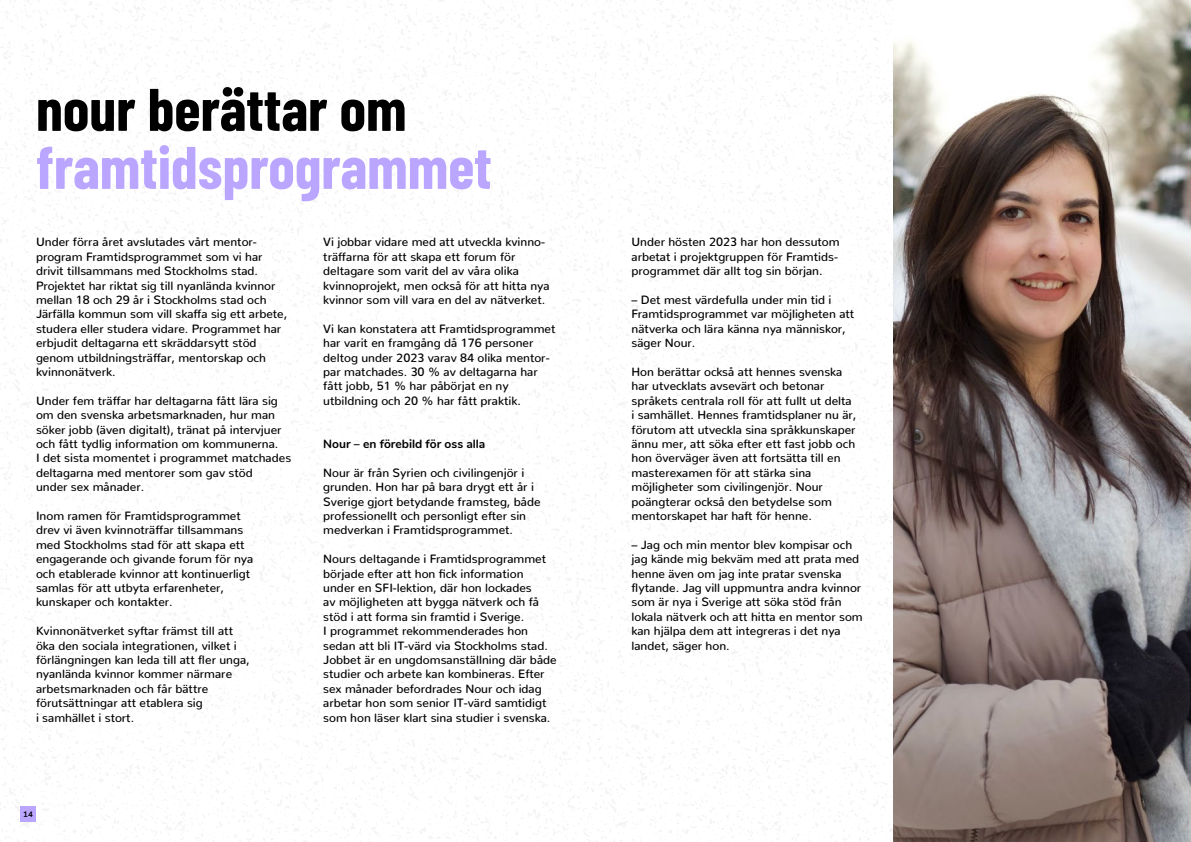
<style>
.page{position:relative;width:1191px;height:842px;background:#fff}
.page>*{position:absolute;margin:0;border:0;box-sizing:border-box;transform-origin:0 0}
.t1{font:700 60px "Barlow Condensed";color:#baa6ff}
.t2{font:700 60px "Barlow Condensed";color:#000}
.t3{font:500 12px/14.4px "Nunito";color:#000}
.t4{font:700 12px "Nunito";color:#000}
.t5{font:700 8px "Nunito";color:#000}
</style>
<div class="page">
<div style="left:20px;top:806px;width:16px;height:16px;background:#baa6ff"></div>
<img style="left:893px;top:0;width:298px;height:842px">
<h1 class="t2" style="left:36px;top:67px;width:372px">nour berättar om</h1>
<h1 class="t1" style="left:36px;top:125px;width:457px">framtidsprogrammet</h1>
<p class="t3" style="left:36px;top:234px;width:253px">Under förra året avslutades vårt mentor&shy;program Framtidsprogrammet som vi har drivit tillsammans med Stockholms stad.<br>Projektet har riktat sig till nyanlända kvinnor mellan 18 och 29 år i Stockholms stad och Järfälla kommun som vill skaffa sig ett arbete, studera eller studera vidare. Programmet har erbjudit deltagarna ett skräddarsytt stöd genom utbildningsträffar, mentorskap och kvinnonätverk.</p>
<p class="t3" style="left:36px;top:392px;width:257px">Under fem träffar har deltagarna fått lära sig om den svenska arbetsmarknaden, hur man söker jobb (även digitalt), tränat på intervjuer och fått tydlig information om kommunerna.<br>I det sista momentet i programmet matchades deltagarna med mentorer som gav stöd<br>under sex månader.</p>
<p class="t3" style="left:36px;top:507px;width:219px">Inom ramen för Framtidsprogrammet drev vi även kvinnoträffar tillsammans med Stockholms stad för att skapa ett engagerande och givande forum för nya och etablerade kvinnor att kontinuerligt samlas för att utbyta erfarenheter, kunskaper och kontakter.</p>
<p class="t3" style="left:36px;top:622px;width:215px">Kvinnonätverket syftar främst till att öka den sociala integrationen, vilket i förlängningen kan leda till att fler unga, nyanlända kvinnor kommer närmare arbetsmarknaden och får bättre förutsättningar att etablera sig<br>i samhället i stort.</p>
<p class="t3" style="left:323px;top:234px;width:228px">Vi jobbar vidare med att utveckla kvinno&shy;träffarna för att skapa ett forum för deltagare som varit del av våra olika kvinnoprojekt, men också för att hitta nya kvinnor som vill vara en del av nätverket.</p>
<p class="t3" style="left:323px;top:320px;width:234px">Vi kan konstatera att Framtidsprogrammet har varit en framgång då 176 personer deltog under 2023 varav 84 olika mentor&shy;par matchades. 30 % av deltagarna har fått jobb, 51 % har påbörjat en ny utbildning och 20 % har fått praktik.</p>
<p class="t4" style="left:323px;top:435px;width:164px">Nour – en förebild för oss alla</p>
<p class="t3" style="left:323px;top:464px;width:219px">Nour är från Syrien och civilingenjör i grunden. Hon har på bara drygt ett år i Sverige gjort betydande framsteg, både professionellt och personligt efter sin medverkan i Framtidsprogrammet.</p>
<p class="t3" style="left:323px;top:550px;width:235px">Nours deltagande i Framtidsprogrammet började efter att hon fick information under en SFI-lektion, där hon lockades<br>av möjligheten att bygga nätverk och få stöd i att forma sin framtid i Sverige.<br>I programmet rekommenderades hon sedan att bli IT-värd via Stockholms stad.<br>Jobbet är en ungdomsanställning där både studier och arbete kan kombineras. Efter sex månader befordrades Nour och idag arbetar hon som senior IT-värd samtidigt som hon läser klart sina studier i svenska.</p>
<p class="t5" style="left:23px;top:808px;width:11px">14</p>
<p class="t3" style="left:631px;top:234px;width:210px">Under hösten 2023 har hon dessutom arbetat i projektgruppen för Framtids&shy;programmet där allt tog sin början.</p>
<p class="t3" style="left:631px;top:291px;width:224px">– Det mest värdefulla under min tid i<br>Framtidsprogrammet var möjligheten att nätverka och lära känna nya människor, säger Nour.</p>
<p class="t3" style="left:631px;top:363px;width:226px">Hon berättar också att hennes svenska har utvecklats avsevärt och betonar språkets centrala roll för att fullt ut delta i samhället. Hennes framtidsplaner nu är, förutom att utveckla sina språkkunskaper ännu mer, att söka efter ett fast jobb och hon överväger även att fortsätta till en masterexamen för att stärka sina möjligheter som civilingenjör. Nour poängterar också den betydelse som mentorskapet har haft för henne.</p>
<p class="t3" style="left:631px;top:536px;width:233px">– Jag och min mentor blev kompisar och jag kände mig bekväm med att prata med henne även om jag inte pratar svenska flytande. Jag vill uppmuntra andra kvinnor som är nya i Sverige att söka stöd från lokala nätverk och att hitta en mentor som kan hjälpa dem att integreras i det nya landet, säger hon.</p>
</div>
